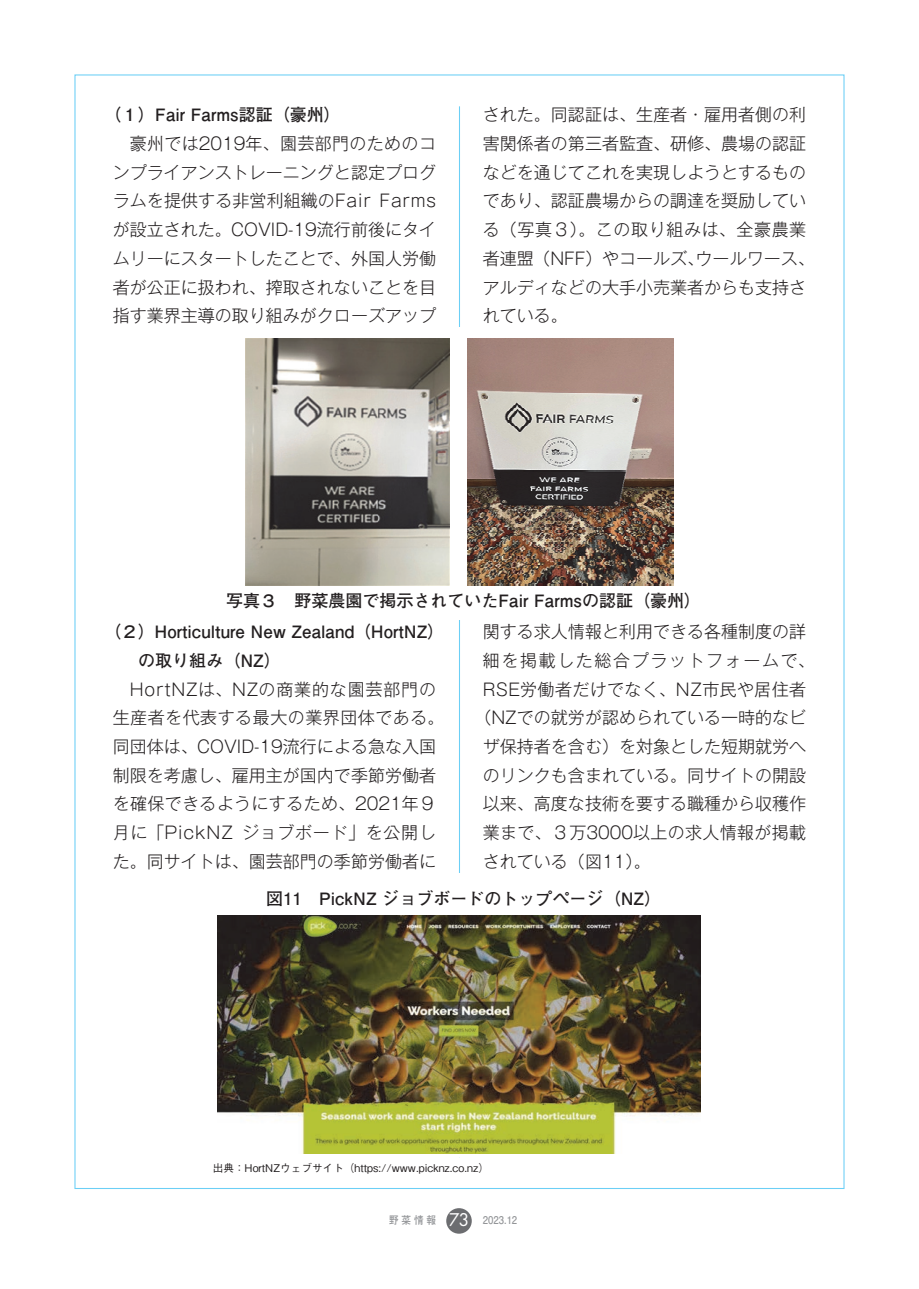
<style>
.page{position:relative;width:919px;height:1289px;background:#fff}
.page>*{position:absolute;margin:0;border:0;box-sizing:border-box;transform-origin:0 0}
.t1{font:300 16.95px/28.7px "Gothic MB101 Pr 5";color:#231f20;text-align:justify}
.t2{font:300 16.95px/28.7px "Gothic MB101 Pr 5";letter-spacing:.02em;color:#231f20;text-align:center}
.t3{font:700 16.95px/28.7px "Futo Go B101 Pr 5";color:#231f20}
.t4{font:300 16.95px "Gothic MB101 Pr 5";letter-spacing:.095em;color:#231f20}
.t5{font:500 10.65px "Gothic BBB Pr 5";color:#231f20}
.t6{font:700 10.65px "Futo Go B101 Pr 5";color:#939598;scale:.9 1}
.s1{font-family:"Futura Std";font-weight:400;font-size:16.95px;color:#fff}
</style>
<div class="page">
<hr style="left:459px;top:106px;width:1px;height:1051px;background:#6bcff6">
<div style="left:446px;top:1208px;width:25px;height:25px;background:#6c6d70;border-radius:50%"></div>
<div style="left:113px;top:327px;width:693px;height:293px;background:#fff"></div>
<img style="left:246px;top:338px;width:203px;height:247px">
<img style="left:467px;top:338px;width:206px;height:248px">
<div style="left:113px;top:873px;width:693px;height:271px;background:#fff"></div>
<img style="left:218px;top:915px;width:482px;height:238px">
<p class="t3" style="left:104px;top:99px;width:238px">（１）Fair Farms認証（豪州）</p>
<p class="t1" style="left:113px;top:128px;width:325px;text-indent:17px">豪州では2019年、園芸部門のためのコンプライアンストレーニングと認定プログラムを提供する非営利組織のFair Farmsが設立された。COVID-19流行前後にタイムリーにスタートしたことで、外国人労働者が公正に扱われ、搾取されないことを目指す業界主導の取り組みがクローズアップ</p>
<p class="t1" style="left:483px;top:99px;width:333px;text-align:left">された。同認証は、生産者・雇用者側の利害関係者の第三者監査、研修、農場の認証などを通じてこれを実現しようとするものであり、認証農場からの調達を奨励している（写真３）。この取り組みは、全豪農業者連盟（NFF）やコールズ、ウールワース、アルディなどの大手小売業者からも支持されている。</p>
<p class="t3" style="left:226px;top:585px;width:476px">写真３　野菜農園で掲示されていたFair Farmsの認証（豪州）</p>
<p class="t3" style="left:138px;top:616px;width:308px;text-indent:-34px">（２）Horticulture New Zealand（HortNZ）の取り組み（NZ）</p>
<p class="t2" style="left:113px;top:673px;width:333px">HortNZは、NZの商業的な園芸部門の<br>生産者を代表する最大の業界団体である。同団体は、COVID-19流行による急な入国制限を考慮し、雇用主が国内で季節労働者を確保できるようにするため、2021年９月に「PickNZ ジョブボード」を公開した。同サイトは、園芸部門の季節労働者に</p>
<p class="t1" style="left:483px;top:616px;width:325px">関する求人情報と利用できる各種制度の詳</p>
<p class="t4" style="left:483px;top:646px;width:333px">細を掲載した総合プラットフォームで、</p>
<p class="t2" style="left:483px;top:673px;width:325px">RSE労働者だけでなく、NZ市民や居住者</p>
<p class="t1" style="left:474px;top:702px;width:333px">（NZでの就労が認められている一時的なビ</p>
<p class="t1" style="left:483px;top:730px;width:325px">ザ保持者を含む）を対象とした短期就労へ</p>
<p class="t1" style="left:483px;top:759px;width:325px">のリンクも含まれている。同サイトの開設</p>
<p class="t1" style="left:483px;top:788px;width:325px">以来、高度な技術を要する職種から収穫作</p>
<p class="t2" style="left:483px;top:816px;width:325px">業まで、３万3000以上の求人情報が掲載</p>
<p class="t1" style="left:483px;top:845px;width:169px">されている（図11）。</p>
<p class="t3" style="left:266px;top:883px;width:396px">図11　PickNZ ジョブボードのトップページ（NZ）</p>
<p class="t5" style="left:213px;top:1159px;width:278px">出典：HortNZウェブサイト（https://www.picknz.co.nz）</p>
<p class="t6" style="left:389px;top:1211px;width:144px">野菜情報 <span class="s1">73</span> 2023.12</p>
</div>
